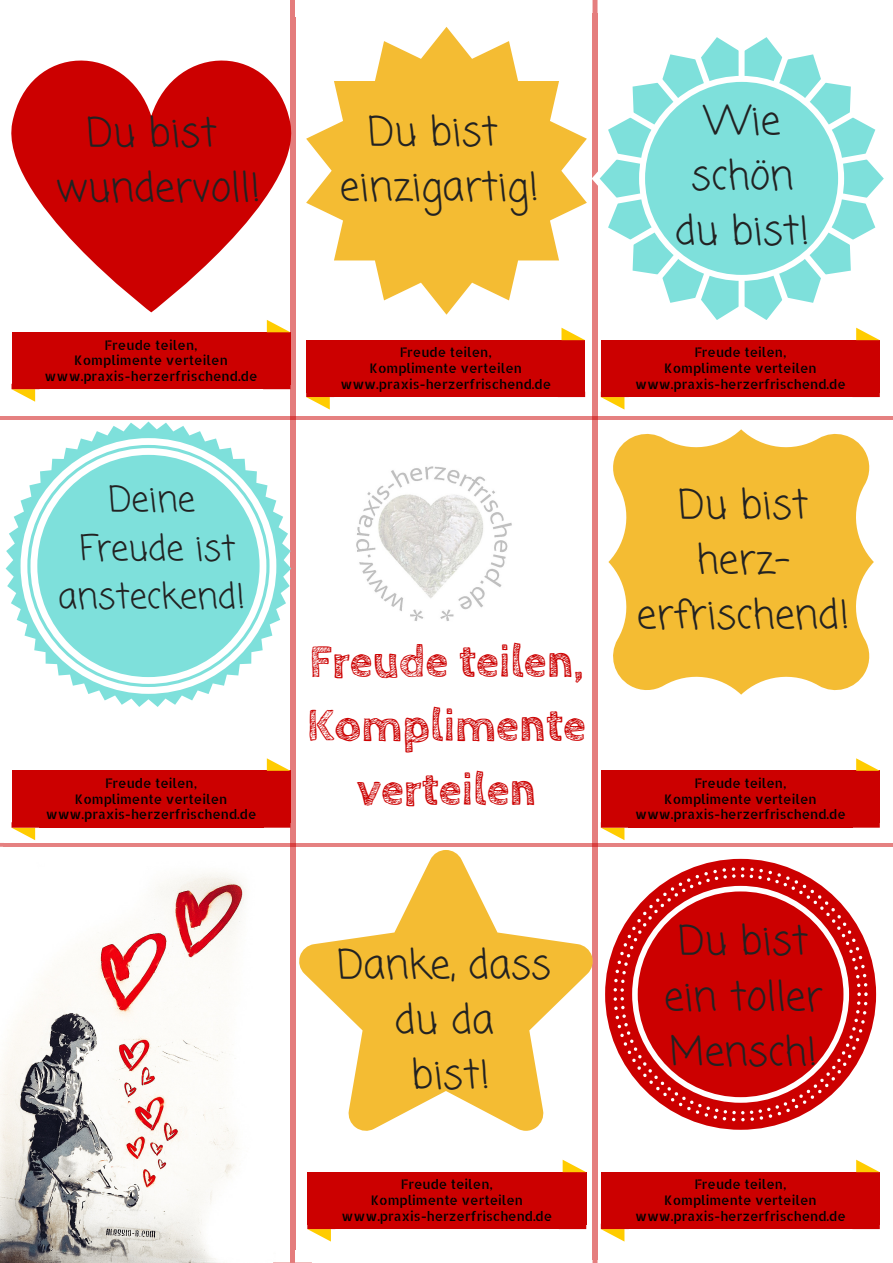
<style>
.page{position:relative;width:893px;height:1263px;background:#fff}
.page>*{position:absolute;margin:0;border:0;box-sizing:border-box;transform-origin:0 0}
.t1{font:700 46.35px/64.1px "Cabin Sketch";color:#c00;text-align:center}
.t2{font:39.6px/55.1px "Coming Soon";color:#222;text-align:center}
.t3{font:34.65px/48.3px "Coming Soon";color:#222;text-align:center}
.t4{font:13.2px/15.8px "Allerta Stencil";letter-spacing:-.005em;color:#000;text-align:center}
</style>
<div class="page">
<img style="left:5px;top:568px;width:270px;height:260px">
<img style="left:287px;top:424px;width:225px;height:414px">
<img style="left:597px;top:424px;width:283px;height:413px">
<img style="left:0;top:873px;width:245px;height:389px">
<img style="left:597px;top:848px;width:283px;height:410px">
<hr style="left:0;top:416px;width:892px;height:3px;background:#c00">
<hr style="left:3px;top:843px;width:889px;height:4px;background:#e58181">
<svg style="left:0;top:843px;width:3px;height:4px"></svg>
<div style="left:290px;top:17px;width:5px;height:1232px;background:#e47c7c"></div>
<svg style="left:290px;top:1248px;width:6px;height:14px"></svg>
<svg style="left:290px;top:0;width:6px;height:19px"></svg>
<div style="left:592px;top:14px;width:5px;height:1246px;background:#e57e7e"></div>
<svg style="left:592px;top:1258px;width:6px;height:4px"></svg>
<svg style="left:592px;top:0;width:6px;height:15px"></svg>
<div style="left:39px;top:337px;width:224px;height:47px;background:#c00"></div>
<div style="left:12px;top:332px;width:28px;height:6px;background:#c00"></div>
<div style="left:12px;top:337px;width:28px;height:47px;background:#c00"></div>
<svg style="left:12px;top:384px;width:28px;height:18px"></svg>
<div style="left:39px;top:384px;width:224px;height:5px;background:#c00"></div>
<svg style="left:263px;top:384px;width:27px;height:5px"></svg>
<div style="left:263px;top:337px;width:27px;height:47px;background:#c00"></div>
<div style="left:263px;top:332px;width:27px;height:6px;background:#c00"></div>
<svg style="left:267px;top:320px;width:23px;height:12px"></svg>
<div style="left:39px;top:332px;width:224px;height:6px;background:#c00"></div>
<div style="left:333px;top:345px;width:225px;height:47px;background:#c00"></div>
<div style="left:306px;top:340px;width:28px;height:5px;background:#c00"></div>
<div style="left:306px;top:345px;width:28px;height:47px;background:#c00"></div>
<svg style="left:306px;top:392px;width:28px;height:17px"></svg>
<div style="left:333px;top:392px;width:225px;height:5px;background:#c00"></div>
<svg style="left:558px;top:392px;width:27px;height:5px"></svg>
<div style="left:557px;top:345px;width:28px;height:47px;background:#c00"></div>
<div style="left:557px;top:340px;width:28px;height:5px;background:#c00"></div>
<svg style="left:561px;top:328px;width:24px;height:12px"></svg>
<div style="left:333px;top:340px;width:225px;height:5px;background:#c00"></div>
<div style="left:628px;top:345px;width:224px;height:47px;background:#c00"></div>
<div style="left:601px;top:340px;width:28px;height:5px;background:#c00"></div>
<div style="left:601px;top:345px;width:28px;height:47px;background:#c00"></div>
<svg style="left:601px;top:392px;width:28px;height:17px"></svg>
<div style="left:628px;top:392px;width:224px;height:5px;background:#c00"></div>
<svg style="left:852px;top:392px;width:27px;height:5px"></svg>
<div style="left:852px;top:345px;width:27px;height:47px;background:#c00"></div>
<div style="left:852px;top:340px;width:27px;height:5px;background:#c00"></div>
<svg style="left:856px;top:328px;width:23px;height:12px"></svg>
<div style="left:628px;top:340px;width:224px;height:5px;background:#c00"></div>
<div style="left:39px;top:775px;width:224px;height:48px;background:#c00"></div>
<div style="left:12px;top:771px;width:28px;height:5px;background:#c00"></div>
<div style="left:12px;top:775px;width:28px;height:48px;background:#c00"></div>
<svg style="left:12px;top:823px;width:28px;height:17px"></svg>
<div style="left:39px;top:822px;width:224px;height:5px;background:#c00"></div>
<svg style="left:263px;top:823px;width:27px;height:4px"></svg>
<div style="left:263px;top:775px;width:27px;height:48px;background:#c00"></div>
<div style="left:263px;top:771px;width:27px;height:5px;background:#c00"></div>
<svg style="left:267px;top:758px;width:23px;height:13px"></svg>
<div style="left:39px;top:771px;width:224px;height:5px;background:#c00"></div>
<div style="left:628px;top:775px;width:224px;height:48px;background:#c00"></div>
<div style="left:601px;top:771px;width:28px;height:5px;background:#c00"></div>
<div style="left:601px;top:775px;width:28px;height:48px;background:#c00"></div>
<svg style="left:601px;top:823px;width:28px;height:17px"></svg>
<div style="left:628px;top:822px;width:224px;height:5px;background:#c00"></div>
<svg style="left:852px;top:823px;width:27px;height:4px"></svg>
<div style="left:852px;top:775px;width:27px;height:48px;background:#c00"></div>
<div style="left:852px;top:771px;width:27px;height:5px;background:#c00"></div>
<svg style="left:856px;top:758px;width:23px;height:13px"></svg>
<div style="left:628px;top:771px;width:224px;height:5px;background:#c00"></div>
<div style="left:335px;top:1177px;width:224px;height:47px;background:#c00"></div>
<div style="left:307px;top:1172px;width:28px;height:5px;background:#c00"></div>
<div style="left:307px;top:1177px;width:28px;height:47px;background:#c00"></div>
<svg style="left:307px;top:1224px;width:28px;height:17px"></svg>
<div style="left:335px;top:1223px;width:224px;height:6px;background:#c00"></div>
<svg style="left:559px;top:1224px;width:27px;height:5px"></svg>
<div style="left:559px;top:1177px;width:27px;height:47px;background:#c00"></div>
<div style="left:559px;top:1172px;width:27px;height:5px;background:#c00"></div>
<svg style="left:562px;top:1159px;width:24px;height:13px"></svg>
<div style="left:335px;top:1172px;width:224px;height:5px;background:#c00"></div>
<div style="left:628px;top:1177px;width:224px;height:47px;background:#c00"></div>
<div style="left:601px;top:1172px;width:28px;height:5px;background:#c00"></div>
<div style="left:601px;top:1177px;width:28px;height:47px;background:#c00"></div>
<svg style="left:601px;top:1224px;width:28px;height:17px"></svg>
<div style="left:628px;top:1223px;width:224px;height:6px;background:#c00"></div>
<svg style="left:852px;top:1224px;width:27px;height:5px"></svg>
<div style="left:852px;top:1177px;width:27px;height:47px;background:#c00"></div>
<div style="left:852px;top:1172px;width:27px;height:5px;background:#c00"></div>
<svg style="left:856px;top:1159px;width:23px;height:13px"></svg>
<div style="left:628px;top:1172px;width:224px;height:5px;background:#c00"></div>
<svg style="left:11px;top:61px;width:280px;height:251px;fill:#c00"></svg>
<svg style="left:592px;top:29px;width:292px;height:299px"></svg>
<svg style="left:615px;top:49px;width:252px;height:259px"></svg>
<svg style="left:6px;top:421px;width:285px;height:286px"></svg>
<svg style="left:21px;top:438px;width:255px;height:256px;fill:#7ee0db"></svg>
<svg style="left:608px;top:429px;width:265px;height:266px;fill:#f4bc33"></svg>
<svg style="left:599px;top:853px;width:281px;height:282px"></svg>
<svg style="left:613px;top:867px;width:254px;height:254px"></svg>
<svg style="left:620px;top:874px;width:240px;height:240px;fill:#c00"></svg>
<svg style="left:299px;top:850px;width:293px;height:281px;fill:#f4bc33"></svg>
<svg style="left:306px;top:27px;width:281px;height:288px;fill:#f4bc33"></svg>
<h2 class="t2" style="left:56px;top:108px;width:206px">Du bist wundervoll!</h2>
<h2 class="t2" style="left:340px;top:107px;width:201px">Du bist einzigartig!</h2>
<h2 class="t2" style="left:674px;top:95px;width:137px">Wie schön du bist!</h2>
<p class="t4" style="left:45px;top:336px;width:214px">Freude teilen,<br>Komplimente verteilen www.praxis-herzerfrischend.de</p>
<p class="t4" style="left:340px;top:344px;width:212px">Freude teilen,<br>Komplimente verteilen www.praxis-herzerfrischend.de</p>
<p class="t4" style="left:635px;top:344px;width:212px">Freude teilen,<br>Komplimente verteilen www.praxis-herzerfrischend.de</p>
<h3 class="t3" style="left:58px;top:478px;width:189px">Deine<br>Freude ist ansteckend!</h3>
<h2 class="t2" style="left:637px;top:480px;width:214px">Du bist herz&shy;erfrischend!</h2>
<h1 class="t1" style="left:307px;top:630px;width:280px">Freude teilen,<br>Komplimente verteilen</h1>
<p class="t4" style="left:46px;top:775px;width:212px">Freude teilen,<br>Komplimente verteilen www.praxis-herzerfrischend.de</p>
<p class="t4" style="left:635px;top:775px;width:212px">Freude teilen,<br>Komplimente verteilen www.praxis-herzerfrischend.de</p>
<h2 class="t2" style="left:337px;top:940px;width:215px">Danke, dass du da<br>bist!</h2>
<h2 class="t2" style="left:664px;top:916px;width:160px">Du bist ein toller<br>Mensch!</h2>
<p class="t4" style="left:341px;top:1176px;width:212px">Freude teilen,<br>Komplimente verteilen www.praxis-herzerfrischend.de</p>
<p class="t4" style="left:635px;top:1176px;width:212px">Freude teilen,<br>Komplimente verteilen www.praxis-herzerfrischend.de</p>
</div>
